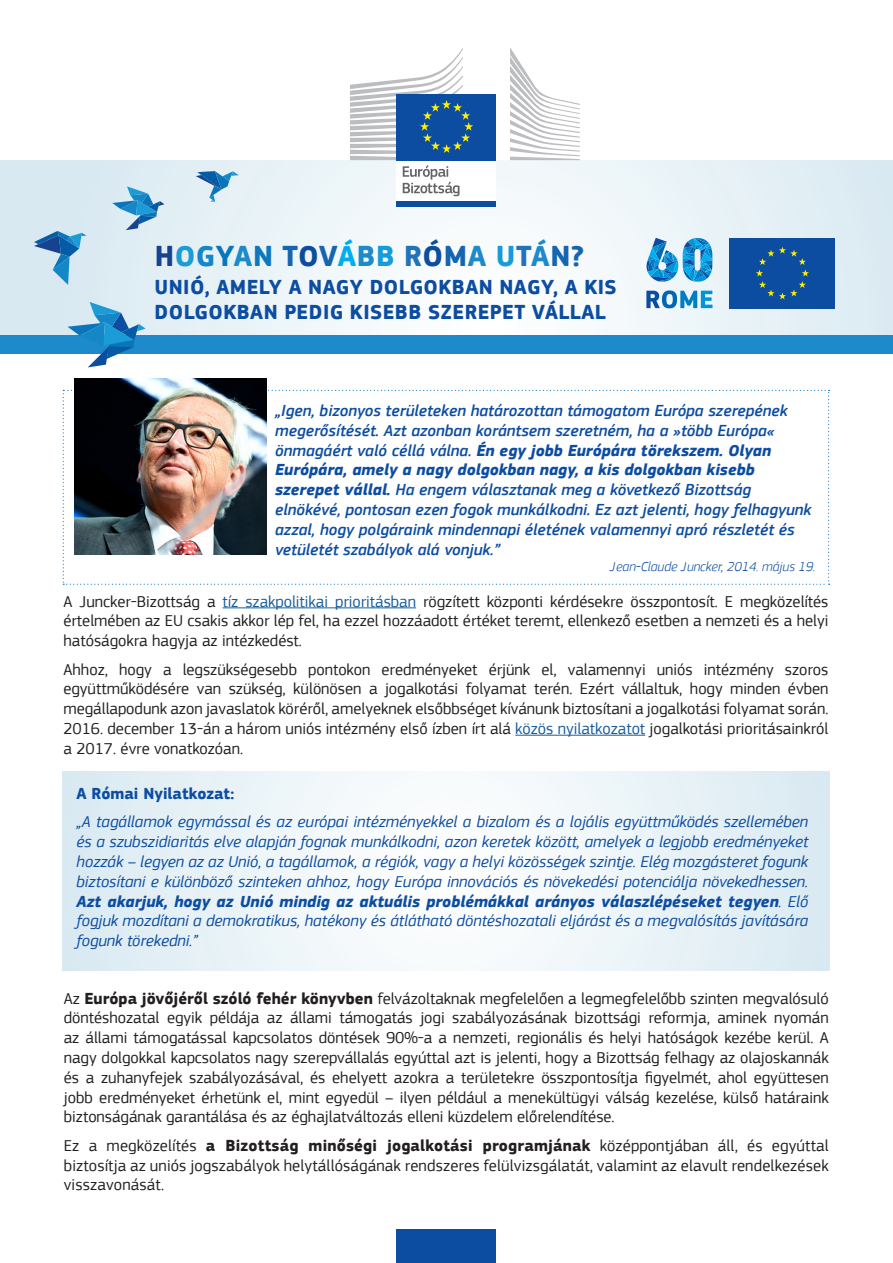
<style>
.page{position:relative;width:893px;height:1263px;background:#fff}
.page>*{position:absolute;margin:0;border:0;box-sizing:border-box;transform-origin:0 0}
.t1{font:700 30px "EC Square Sans Pro";letter-spacing:.02em;color:#1565b1}
.t2{font:700 21px/25.2px "EC Square Sans Pro";letter-spacing:.02em;color:#0d4da1}
.t3{font:16.5px/19.8px "EC Square Sans Pro";color:#231f20;text-align:justify}
.t4{font:italic 16.5px/19.8px "EC Square Sans Pro";color:#0d4da1;text-align:justify}
.t5{font:italic 500 16.5px/19.8px "EC Square Sans Pro";color:#0d4da1}
.t6{font:700 16.5px "EC Square Sans Pro";color:#0d4da1}
.t7{font:italic 300 13.5px "EC Square Sans Pro";color:#0d4da1}
.s1{color:#17428f}
.s2{color:#1c9cd6}
.s3{color:#1487c9}
.s4{color:#0a75ba}
.s5{color:#1d8acb}
.s6{color:#0e78bf}
.s7{color:#0d4d9d}
.s8{color:#00aeef}
.s9{color:#169cd8}
.s10{color:#2173ba}
.s11{font-weight:700}
.s12{color:#175d9e}
</style>
<div class="page">
<svg style="left:0;top:160px;width:893px;height:175px"></svg>
<div style="left:0;top:335px;width:893px;height:18px;background:#1d8acb"></div>
<svg style="left:63px;top:390px;width:767px;height:195px"></svg>
<svg style="left:68px;top:302px;width:78px;height:65px"></svg>
<svg style="left:34px;top:231px;width:53px;height:54px;background:#90bbd9"></svg>
<svg style="left:112px;top:186px;width:52px;height:44px;background:#92c2df"></svg>
<svg style="left:196px;top:171px;width:43px;height:31px"></svg>
<img style="left:75px;top:378px;width:192px;height:176px">
<hr style="left:223px;top:607px;width:193px;height:1px;background:#175d9e">
<hr style="left:515px;top:735px;width:130px;height:1px;background:#175d9e">
<svg style="left:63px;top:772px;width:766px;height:198px"></svg>
<svg style="left:646px;top:238px;width:66px;height:46px;background:#67b3de"></svg>
<svg style="left:646px;top:290px;width:66px;height:18px"></svg>
<div style="left:730px;top:238px;width:105px;height:70px;background:#0d4da1"></div>
<svg style="left:756px;top:247px;width:53px;height:52px"></svg>
<div style="left:397px;top:1229px;width:99px;height:34px;background:#0d4da1"></div>
<div style="left:397px;top:158px;width:99px;height:44px;background:#fff"></div>
<div style="left:397px;top:94px;width:99px;height:66px;background:#0d4da1"></div>
<div style="left:397px;top:201px;width:99px;height:5px;background:#0d4da1"></div>
<svg style="left:510px;top:48px;width:70px;height:112px"></svg>
<svg style="left:350px;top:48px;width:123px;height:148px"></svg>
<p class="t1" style="left:155px;top:238px;width:431px"><span class="s1">H</span><span class="s2">O</span><span class="s3">G</span><span class="s4">Y</span><span class="s5">A</span><span class="s6">N</span> T<span class="s7">O</span>V<span class="s8">Á</span><span class="s5">B</span><span class="s9">B</span> <span class="s10">R</span><span class="s7">Ó</span>M<span class="s5">A</span> <span class="s9">U</span><span class="s10">T</span><span class="s5">Á</span>N?</p>
<p class="t2" style="left:155px;top:275px;width:464px">UNIÓ, AMELY A NAGY DOLGOKBAN NAGY, A KIS<br>DOLGOKBAN PEDIG KISEBB SZEREPET VÁLLAL</p>
<p class="t5" style="left:275px;top:401px;width:538px">„Igen, bizonyos területeken határozottan támogatom Európa szerepének megerősítését. Azt azonban korántsem szeretném, ha a »több Európa« önmagáért való céllá válna. <span class="s11">Én egy jobb Európára törekszem. Olyan Európára, amely a nagy dolgokban nagy, a kis dolgokban kisebb szerepet vállal.</span> Ha engem választanak meg a következő Bizottság elnökévé, pontosan ezen fogok munkálkodni. Ez azt jelenti, hogy felhagyunk azzal, hogy polgáraink mindennapi életének valamennyi apró részletét és vetületét szabályok alá vonjuk.”</p>
<p class="t7" style="left:610px;top:559px;width:207px">Jean-Claude Juncker, 2014. május 19.</p>
<p class="t3" style="left:63px;top:591px;width:766px">A Juncker-Bizottság a <span class="s12">tíz szakpolitikai prioritásban</span> rögzített központi kérdésekre összpontosít. E megközelítés értelmében az EU csakis akkor lép fel, ha ezzel hozzáadott értéket teremt, ellenkező esetben a nemzeti és a helyi hatóságokra hagyja az intézkedést.</p>
<p class="t3" style="left:63px;top:659px;width:766px">Ahhoz, hogy a legszükségesebb pontokon eredményeket érjünk el, valamennyi uniós intézmény szoros együttműködésére van szükség, különösen a jogalkotási folyamat terén. Ezért vállaltuk, hogy minden évben megállapodunk azon javaslatok köréről, amelyeknek elsőbbséget kívánunk biztosítani a jogalkotási folyamat során.<br>2016. december 13-án a három uniós intézmény első ízben írt alá <span class="s12">közös nyilatkozatot</span> jogalkotási prioritásainkról a 2017. évre vonatkozóan.</p>
<p class="t6" style="left:77px;top:784px;width:159px">A Római Nyilatkozat:</p>
<p class="t4" style="left:77px;top:812px;width:733px">„A tagállamok egymással és az európai intézményekkel a bizalom és a lojális együttműködés szellemében és a szubszidiaritás elve alapján fognak munkálkodni, azon keretek között, amelyek a legjobb eredményeket hozzák – legyen az az Unió, a tagállamok, a régiók, vagy a helyi közösségek szintje. Elég mozgásteret fogunk biztosítani e különböző szinteken ahhoz, hogy Európa innovációs és növekedési potenciálja növekedhessen.<br><span class="s11">Azt akarjuk, hogy az Unió mindig az aktuális problémákkal arányos válaszlépéseket tegyen</span>. Elő fogjuk mozdítani a demokratikus, hatékony és átlátható döntéshozatali eljárást és a megvalósítás javítására fogunk törekedni.”</p>
<p class="t3" style="left:64px;top:988px;width:766px">Az <span class="s11">Európa jövőjéről szóló fehér könyvben</span> felvázoltaknak megfelelően a legmegfelelőbb szinten megvalósuló döntéshozatal egyik példája az állami támogatás jogi szabályozásának bizottsági reformja, aminek nyomán az állami támogatással kapcsolatos döntések 90%-a a nemzeti, regionális és helyi hatóságok kezébe kerül. A nagy dolgokkal kapcsolatos nagy szerepvállalás egyúttal azt is jelenti, hogy a Bizottság felhagy az olajoskannák és a zuhanyfejek szabályozásával, és ehelyett azokra a területekre összpontosítja figyelmét, ahol együttesen jobb eredményeket érhetünk el, mint egyedül – ilyen például a menekültügyi válság kezelése, külső határaink biztonságának garantálása és az éghajlatváltozás elleni küzdelem előrelendítése.</p>
<p class="t3" style="left:64px;top:1135px;width:766px">Ez a megközelítés <span class="s11">a Bizottság minőségi jogalkotási programjának</span> középpontjában áll, és egyúttal biztosítja az uniós jogszabályok helytállóságának rendszeres felülvizsgálatát, valamint az elavult rendelkezések visszavonását.</p>
</div>
